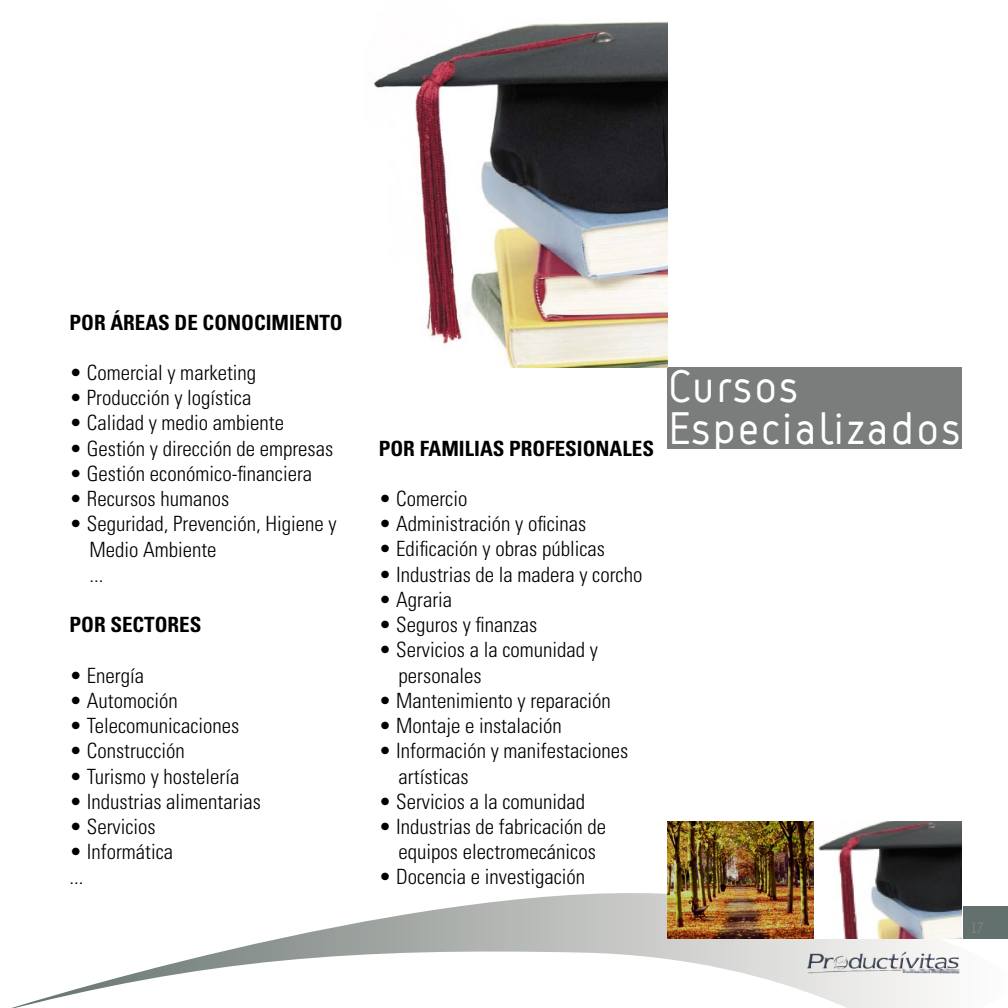
<style>
.page{position:relative;width:1008px;height:1008px;background:#fff}
.page>*{position:absolute;margin:0;border:0;box-sizing:border-box;transform-origin:0 0}
.t1{font:43.75px/42px "VSV Melon Regular";color:#fff}
.t2{font:300 condensed 21px/25.2px "Univers";color:#000}
.t3{font:700 condensed 21px "Univers";color:#000}
.t4{font:15.75px "VSV Melon Regular";color:#808080}
</style>
<div class="page">
<svg style="left:15px;top:883px;width:992px;height:124px"></svg>
<div style="left:962px;top:905px;width:45px;height:33px;background:#62716e"></div>
<img style="left:806px;top:950px;width:117px;height:20px">
<div style="left:666px;top:367px;width:295px;height:81px;background:#7b7c7c"></div>
<img style="left:374px;top:21px;width:292px;height:346px">
<img style="left:666px;top:821px;width:295px;height:117px">
<p class="t3" style="left:69px;top:309px;width:275px">POR ÁREAS DE CONOCIMIENTO</p>
<p class="t2" style="left:69px;top:360px;width:188px">• Comercial y marketing</p>
<p class="t2" style="left:69px;top:385px;width:183px">• Producción y logística</p>
<p class="t2" style="left:69px;top:410px;width:216px">• Calidad y medio ambiente</p>
<p class="t2" style="left:69px;top:435px;width:265px">• Gestión y dirección de empresas</p>
<p class="t2" style="left:69px;top:460px;width:244px">• Gestión económico-financiera</p>
<p class="t2" style="left:69px;top:486px;width:161px">• Recursos humanos</p>
<p class="t2" style="left:89px;top:511px;width:249px;text-indent:-20px">• Seguridad, Prevención, Higiene y<br>Medio Ambiente<br>...</p>
<p class="t3" style="left:69px;top:611px;width:133px">POR SECTORES</p>
<p class="t2" style="left:69px;top:662px;width:76px">• Energía</p>
<p class="t2" style="left:69px;top:687px;width:110px">• Automoción</p>
<p class="t2" style="left:69px;top:712px;width:171px">• Telecomunicaciones</p>
<p class="t2" style="left:69px;top:738px;width:117px">• Construcción</p>
<p class="t2" style="left:69px;top:763px;width:171px">• Turismo y hostelería</p>
<p class="t2" style="left:69px;top:788px;width:193px">• Industrias alimentarias</p>
<p class="t2" style="left:69px;top:813px;width:88px">• Servicios</p>
<p class="t2" style="left:69px;top:838px;width:105px">• Informática ...</p>
<p class="t3" style="left:378px;top:435px;width:276px">POR FAMILIAS PROFESIONALES</p>
<p class="t2" style="left:378px;top:486px;width:90px">• Comercio</p>
<p class="t2" style="left:378px;top:511px;width:209px">• Administración y oficinas</p>
<p class="t2" style="left:378px;top:536px;width:228px">• Edificación y obras públicas</p>
<p class="t2" style="left:378px;top:561px;width:265px">• Industrias de la madera y corcho</p>
<p class="t2" style="left:378px;top:586px;width:75px">• Agraria</p>
<p class="t2" style="left:378px;top:612px;width:160px">• Seguros y finanzas</p>
<p class="t2" style="left:398px;top:637px;width:201px;text-indent:-20px">• Servicios a la comunidad y personales</p>
<p class="t2" style="left:378px;top:687px;width:233px">• Mantenimiento y reparación</p>
<p class="t2" style="left:378px;top:712px;width:184px">• Montaje e instalación</p>
<p class="t2" style="left:398px;top:738px;width:231px;text-indent:-20px">• Información y manifestaciones artísticas</p>
<p class="t2" style="left:378px;top:788px;width:208px">• Servicios a la comunidad</p>
<p class="t2" style="left:378px;top:813px;width:229px;text-align:center">• Industrias de fabricación de equipos electromecánicos</p>
<p class="t2" style="left:378px;top:864px;width:208px">• Docencia e investigación</p>
<h1 class="t1" style="left:666px;top:365px;width:296px">Cursos<br>Especializados</h1>
<p class="t4" style="left:970px;top:917px;width:14px">17</p>
</div>
